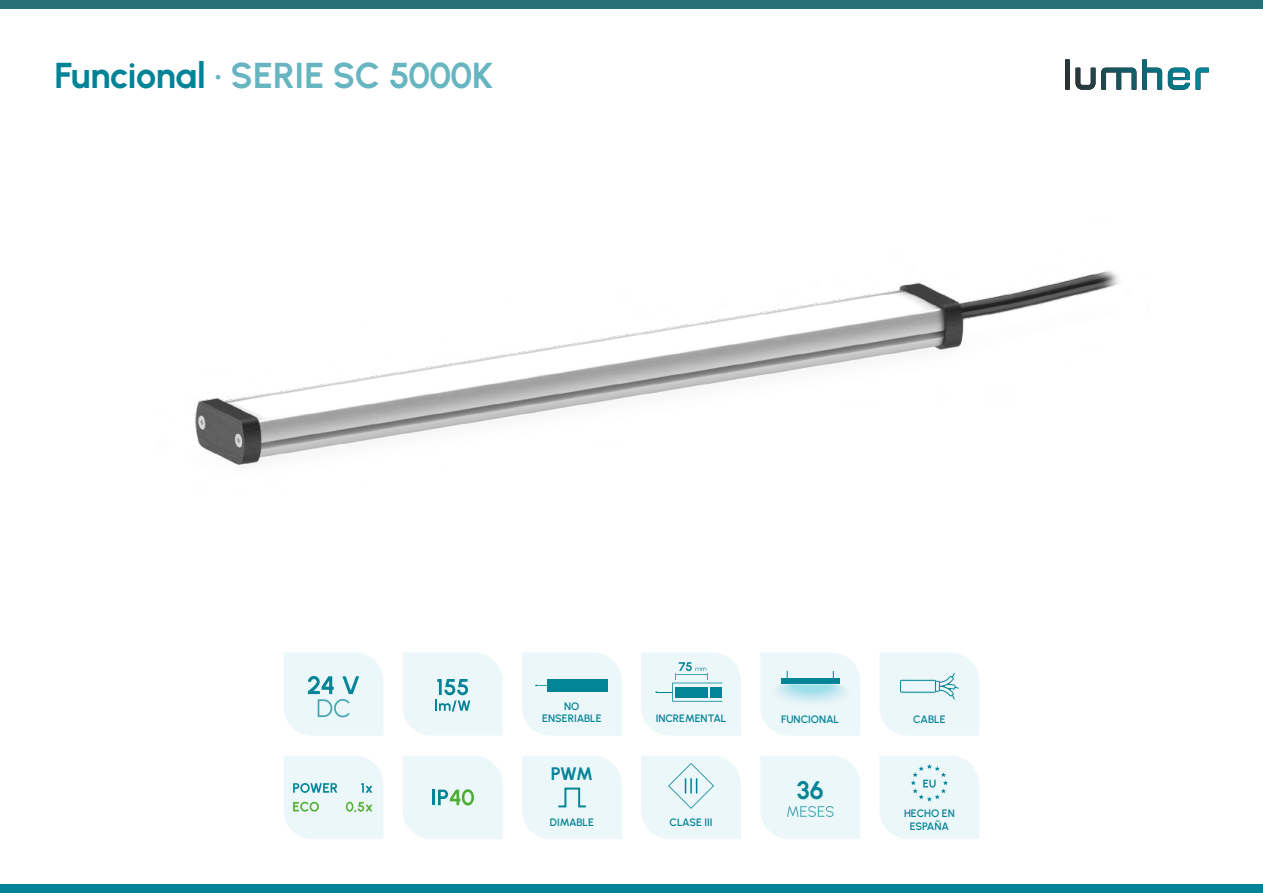
<style>
.page{position:relative;width:1263px;height:893px;background:#fff}
.page>*{position:absolute;margin:0;border:0;box-sizing:border-box;transform-origin:0 0}
.t1{font:36px "Urbanist";letter-spacing:-.01em;color:#66b5c1}
.t2{font:25.35px "Urbanist";color:#038497}
.t3{font:18.15px "Urbanist";color:#038497}
.t4{font:10.8px/12.9px "Urbanist";color:#038497;text-align:center}
.s1{color:#008397}
</style>
<div class="page">
<div style="left:0;top:0;width:1263px;height:9px;background:#267177"></div>
<div style="left:0;top:884px;width:1263px;height:9px;background:#048396"></div>
<svg style="left:1101px;top:68px;width:35px;height:22px"></svg>
<svg style="left:1142px;top:59px;width:20px;height:31px"></svg>
<svg style="left:1168px;top:68px;width:41px;height:22px"></svg>
<svg style="left:1065px;top:59px;width:30px;height:31px"></svg>
<img style="left:194px;top:270px;width:925px;height:195px">
<svg style="left:284px;top:653px;width:99px;height:83px;background:#dff0f3"></svg>
<svg style="left:760px;top:653px;width:100px;height:83px;background:#dcf0f3"></svg>
<svg style="left:403px;top:653px;width:100px;height:83px;background:#e1f1f4"></svg>
<div style="left:522px;top:653px;width:100px;height:83px;background:#ecf7f9"></div>
<div style="left:547px;top:679px;width:61px;height:12px;background:#038497"></div>
<svg style="left:641px;top:653px;width:100px;height:83px;background:#d9edf0"></svg>
<svg style="left:880px;top:653px;width:99px;height:83px;background:#e7f4f6"></svg>
<svg style="left:641px;top:756px;width:100px;height:83px;background:#e7f4f7"></svg>
<svg style="left:760px;top:756px;width:100px;height:83px;background:#e9f5f7"></svg>
<svg style="left:880px;top:756px;width:99px;height:83px;background:#e8f5f7"></svg>
<svg style="left:284px;top:756px;width:99px;height:83px;background:#e1f2f1"></svg>
<svg style="left:403px;top:756px;width:100px;height:83px;background:#e6f4f3"></svg>
<div style="left:522px;top:756px;width:100px;height:83px;background:#ecf7f9"></div>
<h1 class="t1" style="left:54px;top:52px;width:440px"><span class="s1">Funcional</span> · SERIE SC 5000K</h1>
<p class="t4" style="left:542px;top:699px;width:61px">NO<br>ENSERIABLE</p>
<h3 class="t3" style="left:551px;top:762px;width:44px">PWM</h3>
<p class="t4" style="left:550px;top:815px;width:46px">DIMABLE</p>
<p class="t4" style="left:656px;top:712px;width:72px">INCREMENTAL</p>
<p class="t4" style="left:913px;top:712px;width:34px">CABLE</p>
<p class="t4" style="left:781px;top:712px;width:59px">FUNCIONAL</p>
<p class="t4" style="left:669px;top:815px;width:45px">CLASE III</p>
<h2 class="t2" style="left:797px;top:774px;width:28px">36</h2>
<p class="t4" style="left:904px;top:807px;width:52px">HECHO EN<br>ESPAÑA</p>
</div>
